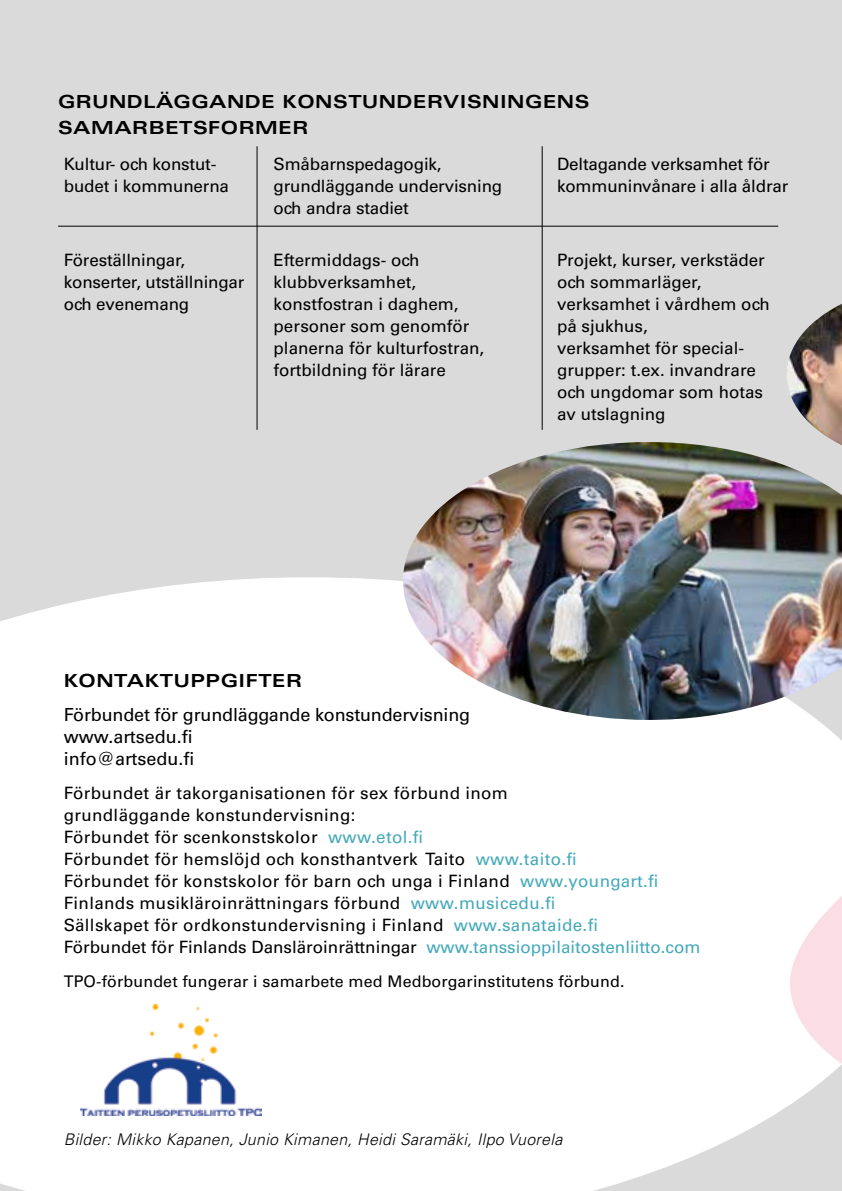
<style>
.page{position:relative;width:842px;height:1191px;background:#dadada}
.page>*{position:absolute;margin:0;border:0;box-sizing:border-box;transform-origin:0 0}
.t1{font:18px/22px "Univers LT Std";letter-spacing:-.01em;color:#000}
.t2{font:700 expanded 18px/26px "Univers LT Std";letter-spacing:.03em;color:#000}
.t3{font:17px/22px "Univers LT Std";color:#000}
.t4{font:17px/22px "Univers LT Std";letter-spacing:.02em;color:#000}
.t5{font:16px "Univers LT Std";letter-spacing:.01em;color:#000}
.t6{font:italic 300 16px "Univers LT Std";letter-spacing:.02em;color:#000}
.s1{color:#44a9b9}
</style>
<div class="page">
<img style="left:787px;top:304px;width:55px;height:138px">
<div style="left:0;top:577px;width:842px;height:614px;background:#fff"></div>
<svg style="left:790px;top:880px;width:52px;height:194px;background:#fcebf0"></svg>
<img style="left:403px;top:442px;width:439px;height:278px">
<hr style="left:58px;top:226px;width:720px;height:1px;background:#000">
<hr style="left:257px;top:146px;width:1px;height:284px;background:#000">
<hr style="left:542px;top:146px;width:1px;height:284px;background:#000">
<img style="left:80px;top:1004px;width:182px;height:111px">
<p class="t2" style="left:58px;top:89px;width:533px">GRUNDLÄGGANDE KONSTUNDERVISNINGENS<br>SAMARBETSFORMER</p>
<p class="t3" style="left:64px;top:153px;width:167px">Kultur- och konstut&shy;budet i kommunerna</p>
<p class="t3" style="left:274px;top:153px;width:230px">Småbarnspedagogik, grundläggande undervisning och andra stadiet</p>
<p class="t3" style="left:557px;top:153px;width:233px">Deltagande verksamhet för kommuninvånare i alla åldrar</p>
<p class="t3" style="left:64px;top:249px;width:182px">Föreställningar, konserter, utställningar och evenemang</p>
<p class="t3" style="left:274px;top:249px;width:212px">Eftermiddags- och klubbverksamhet, konstfostran i daghem, personer som genomför planerna för kulturfostran, fortbildning för lärare</p>
<p class="t3" style="left:557px;top:249px;width:214px">Projekt, kurser, verkstäder och sommarläger, verksamhet i vårdhem och på sjukhus,<br>verksamhet för special&shy;grupper: t.ex. invandrare och ungdomar som hotas av utslagning</p>
<p class="t2" style="left:64px;top:667px;width:240px">KONTAKTUPPGIFTER</p>
<p class="t1" style="left:64px;top:703px;width:408px">Förbundet för grundläggande konstundervisning www.artsedu.fi<br>info@artsedu.fi</p>
<p class="t4" style="left:64px;top:782px;width:638px">Förbundet är takorganisationen för sex förbund inom<br>grundläggande konstundervisning:<br>Förbundet för scenkonstskolor <span class="s1">www.etol.fi<br></span>Förbundet för hemslöjd och konsthantverk Taito <span class="s1">www.taito.fi<br></span>Förbundet för konstskolor för barn och unga i Finland <span class="s1">www.youngart.fi </span>Finlands musikläroinrättningars förbund <span class="s1">www.musicedu.fi<br></span>Sällskapet för ordkonstundervisning i Finland <span class="s1">www.sanataide.fi<br></span>Förbundet för Finlands Dansläroinrättningar <span class="s1">www.tanssioppilaitostenliitto.com</span></p>
<p class="t5" style="left:64px;top:971px;width:562px">TPO-förbundet fungerar i samarbete med Medborgarinstitutens förbund.</p>
<p class="t6" style="left:64px;top:1129px;width:500px">Bilder: Mikko Kapanen, Junio Kimanen, Heidi Saramäki, Ilpo Vuorela</p>
</div>
